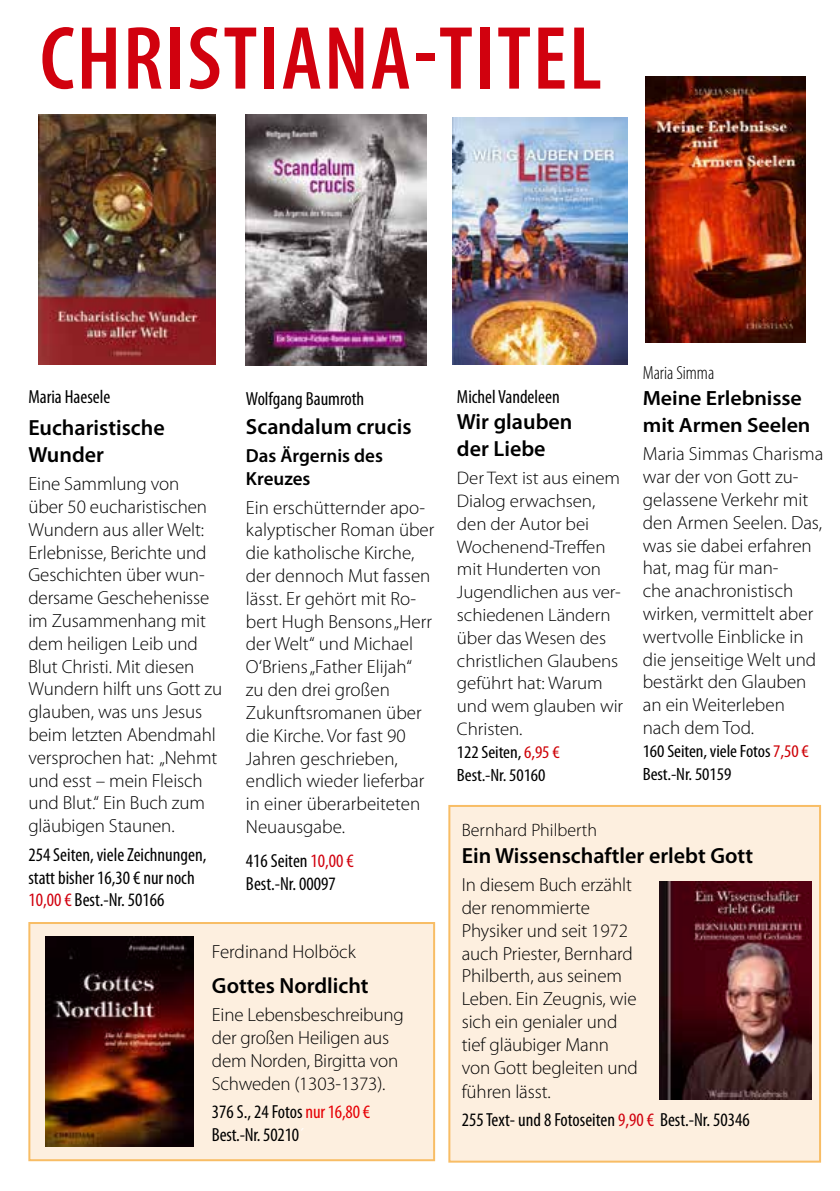
<style>
.page{position:relative;width:840px;height:1191px;background:#fff}
.page>*{position:absolute;margin:0;border:0;box-sizing:border-box;transform-origin:0 0}
.t1{font:600 condensed 90.6px "Myriad Pro";letter-spacing:.02em;color:#d1010e}
.t2{font:600 22px/26.4px "Myriad Pro";color:#000}
.t3{font:600 20.6px/26.4px "Myriad Pro";letter-spacing:-.005em;color:#000;scale:1.06 1}
.t4{font:300 19px/22.8px "Myriad Pro";letter-spacing:-.005em;color:#000}
.t5{font:condensed 19px/22.8px "Myriad Pro";color:#000}
.t6{font:600 19px/22.8px "Myriad Pro";color:#000}
.t7{font:300 condensed 19px "Myriad Pro";color:#000}
.t8{font:300 18.2px/22.8px "Myriad Pro";letter-spacing:-.005em;color:#000;scale:1.04 1}
.t9{font:300 18px "Myriad Pro";color:#000}
.t10{font:condensed 17.8px/22.8px "Myriad Pro";letter-spacing:-.005em;color:#000;scale:1.06 1}
.s1{color:#d1010e}
.s2{color:#e60005}
.s3{color:#fff}
.s4{color:#ce0006}
</style>
<div class="page">
<div style="left:28px;top:922px;width:407px;height:239px;background:#fdefdf;border:2px solid #f8bd65"></div>
<img style="left:39px;top:114px;width:176px;height:250px">
<img style="left:645px;top:76px;width:160px;height:266px">
<div style="left:449px;top:806px;width:370px;height:355px;background:#fdefdf"></div>
<div style="left:448px;top:805px;width:372px;height:357px;border:2px solid #f8bd65"></div>
<img style="left:659px;top:882px;width:152px;height:217px">
<img style="left:246px;top:114px;width:180px;height:252px">
<img style="left:45px;top:936px;width:148px;height:210px">
<img style="left:452px;top:117px;width:175px;height:247px">
<h1 class="t1" style="left:40px;top:9px;width:563px">CHRISTIANA-TITEL</h1>
<p class="t5" style="left:28px;top:386px;width:83px">Maria Haesele</p>
<p class="t2" style="left:28px;top:415px;width:138px">Eucharistische<br>Wunder</p>
<p class="t4" style="left:28px;top:473px;width:195px">Eine Sammlung von<br>über 50 eucharistischen<br>Wundern aus aller Welt:<br>Erlebnisse, Berichte und<br>Geschichten über wun&shy;dersame Geschehenisse im Zusammenhang mit dem heiligen Leib und<br>Blut Christi. Mit diesen<br>Wundern hilft uns Gott zu glauben, was uns Jesus beim letzten Abendmahl versprochen hat: „Nehmt und esst – mein Fleisch und Blut.“ Ein Buch zum gläubigen Staunen.</p>
<p class="t5" style="left:28px;top:843px;width:179px">254 Seiten, viele Zeichnungen, statt bisher 16,30 € nur noch<br><span class="s1">10,00 €</span> Best.-Nr. 50166</p>
<p class="t5" style="left:246px;top:388px;width:120px">Wolfgang Baumroth</p>
<p class="t2" style="left:246px;top:413px;width:167px">Scandalum crucis</p>
<p class="t6" style="left:246px;top:445px;width:138px">Das Ärgernis des<br>Kreuzes</p>
<p class="t4" style="left:246px;top:496px;width:190px">Ein erschütternder apo&shy;kalyptischer Roman über die katholische Kirche, der dennoch Mut fassen lässt. Er gehört mit Ro&shy;bert Hugh Bensons „Herr der Welt“ und Michael<br>O‘Briens „Father Elijah“ zu den drei großen<br>Zukunftsromanen über die Kirche. Vor fast 90<br>Jahren geschrieben, endlich wieder lieferbar in einer überarbeiteten<br>Neuausgabe.</p>
<p class="t5" style="left:246px;top:849px;width:109px">416 Seiten <span class="s1">10,00 €<br></span>Best.-Nr. 00097</p>
<p class="t4" style="left:212px;top:941px;width:145px">Ferdinand Holböck</p>
<p class="t2" style="left:212px;top:972px;width:158px">Gottes Nordlicht</p>
<p class="t4" style="left:212px;top:1004px;width:193px">Eine Lebensbeschreibung der großen Heiligen aus dem Norden, Birgitta von<br>Schweden (1303-1373).</p>
<p class="t5" style="left:212px;top:1101px;width:159px">376 S., 24 Fotos <span class="s2">nur 16,80 €<br></span>Best.-Nr. 50210<span class="s3">´</span></p>
<p class="t5" style="left:456px;top:385px;width:104px">Michel Vandeleen</p>
<p class="t2" style="left:456px;top:409px;width:117px">Wir glauben der Liebe</p>
<p class="t8" style="left:456px;top:467px;width:161px">Der Text ist aus einem<br>Dialog erwachsen, den der Autor bei<br>Wochenend-Treffen mit Hunderten von<br>Jugendlichen aus ver&shy;schiedenen Ländern über das Wesen des christlichen Glaubens geführt hat: Warum und wem glauben wir<br>Christen.</p>
<p class="t10" style="left:456px;top:741px;width:98px">122 Seiten, <span class="s4">6,95 €<br></span>Best.-Nr. 50160</p>
<p class="t7" style="left:642px;top:363px;width:73px">Maria Simma</p>
<p class="t3" style="left:642px;top:386px;width:160px">Meine Erlebnisse mit Armen Seelen</p>
<p class="t4" style="left:642px;top:443px;width:182px">Maria Simmas Charisma war der von Gott zu&shy;gelassene Verkehr mit den Armen Seelen. Das, was sie dabei erfahren hat, mag für man-<br>che anachronistisch wirken, vermittelt aber wertvolle Einblicke in die jenseitige Welt und bestärkt den Glauben an ein Weiterleben nach dem Tod.</p>
<p class="t10" style="left:642px;top:740px;width:158px">160 Seiten, viele Fotos <span class="s4">7,50 €<br></span>Best.-Nr. 50159</p>
<p class="t9" style="left:461px;top:820px;width:137px">Bernhard Philberth</p>
<p class="t2" style="left:461px;top:842px;width:293px">Ein Wissenschaftler erlebt Gott</p>
<p class="t4" style="left:461px;top:873px;width:178px">In diesem Buch erzählt der renommierte<br>Physiker und seit 1972 auch Priester, Bernhard<br>Philberth, aus seinem<br>Leben. Ein Zeugnis, wie sich ein genialer und tief gläubiger Mann von Gott begleiten und führen lässt.</p>
<p class="t5" style="left:461px;top:1108px;width:289px">255 Text- und 8 Fotoseiten <span class="s1">9,90 €</span> Best.-Nr. 50346</p>
</div>
